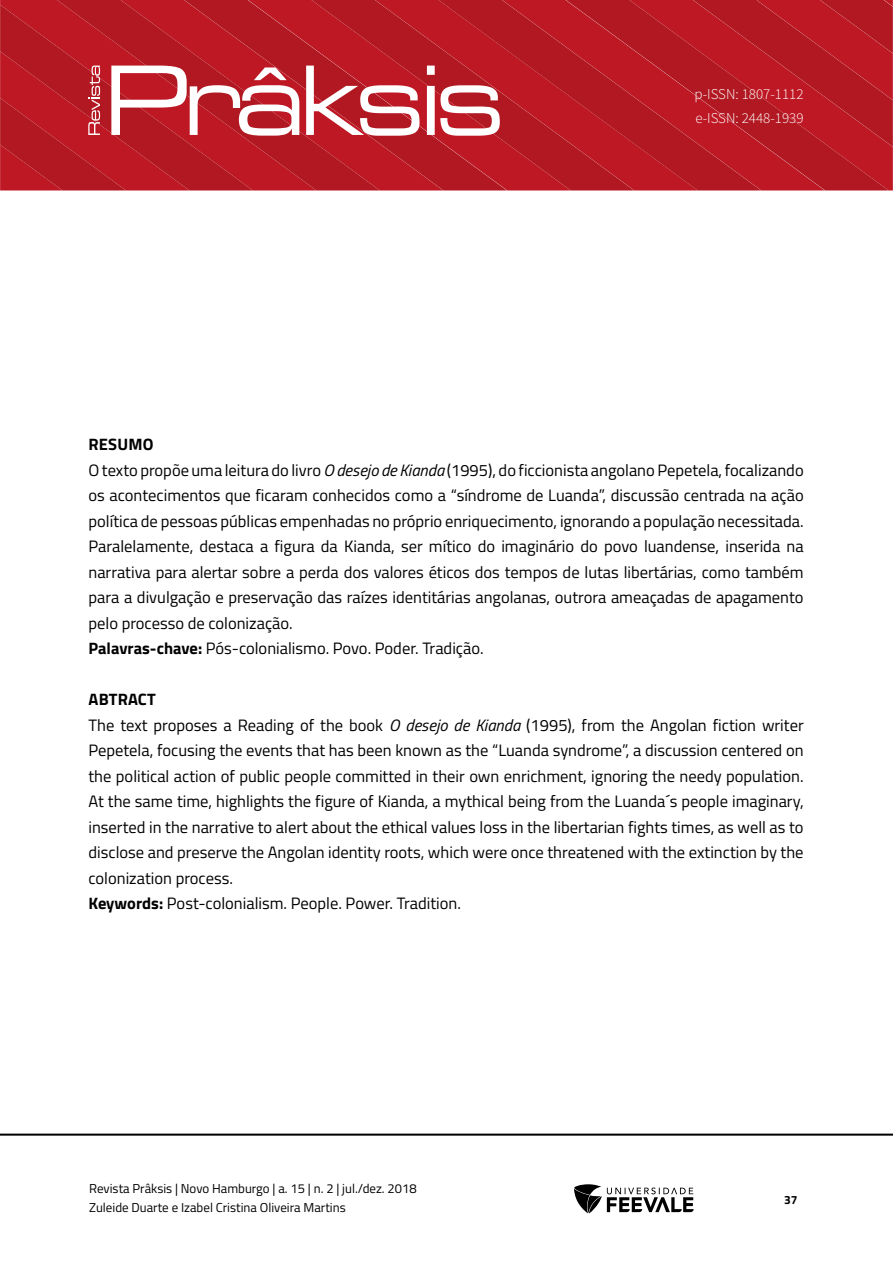
<style>
.page{position:relative;width:893px;height:1263px;background:#fff}
.page>*{position:absolute;margin:0;border:0;box-sizing:border-box;transform-origin:0 0}
.t1{font:16.5px/25.5px "Titillium Web";color:#000}
.t2{font:300 15px/24px "Source Sans Pro";color:#fff}
.t3{font:12.9px/19.4px "Titillium Web";color:#000}
.t4{font:700 12px "Titillium Web";color:#000}
.s1{font-weight:700}
.s2{font-style:italic}
</style>
<div class="page">
<svg style="left:0;top:5px;width:56px;height:46px;background:#b71923"></svg>
<svg style="left:56px;top:0;width:128px;height:51px;background:#b81823"></svg>
<svg style="left:184px;top:0;width:127px;height:51px;background:#b81923"></svg>
<svg style="left:311px;top:0;width:127px;height:51px;background:#b81923"></svg>
<svg style="left:438px;top:0;width:127px;height:190px;background:#b81923"></svg>
<svg style="left:565px;top:0;width:324px;height:190px;background:#b81923"></svg>
<svg style="left:692px;top:0;width:201px;height:147px;background:#b81923"></svg>
<hr style="left:0;top:1133px;width:893px;height:3px;background:#000">
<svg style="left:574px;top:1184px;width:120px;height:29px"></svg>
<svg style="left:0;top:51px;width:500px;height:139px;background:#c13740"></svg>
<p class="t2" style="left:694px;top:82px;width:111px">p-ISSN: 1807-1112 e-ISSN: 2448-1939</p>
<p class="t1" style="left:88px;top:431px;width:717px"><span class="s1">RESUMO<br></span>O texto propõe uma leitura do livro <span class="s2">O desejo de Kianda</span> (1995), do ficcionista angolano Pepetela, focalizando os acontecimentos que ficaram conhecidos como a “síndrome de Luanda”, discussão centrada na ação política de pessoas públicas empenhadas no próprio enriquecimento, ignorando a população necessitada.<br>Paralelamente, destaca a figura da Kianda, ser mítico do imaginário do povo luandense, inserida na narrativa para alertar sobre a perda dos valores éticos dos tempos de lutas libertárias, como também para a divulgação e preservação das raízes identitárias angolanas, outrora ameaçadas de apagamento pelo processo de colonização.<br><span class="s1">Palavras-chave:</span> Pós-colonialismo. Povo. Poder. Tradição.</p>
<p class="t1" style="left:88px;top:686px;width:717px"><span class="s1">ABTRACT<br></span>The text proposes a Reading of the book <span class="s2">O desejo de Kianda</span> (1995), from the Angolan fiction writer Pepetela, focusing the events that has been known as the “Luanda syndrome”, a discussion centered on the political action of public people committed in their own enrichment, ignoring the needy population.<br>At the same time, highlights the figure of Kianda, a mythical being from the Luanda´s people imaginary, inserted in the narrative to alert about the ethical values loss in the libertarian fights times, as well as to disclose and preserve the Angolan identity roots, which were once threatened with the extinction by the colonization process.<br><span class="s1">Keywords:</span> Post-colonialism. People. Power. Tradition.</p>
<p class="t3" style="left:89px;top:1178px;width:329px">Revista Prâksis | Novo Hamburgo | a. 15 | n. 2 | jul./dez. 2018<br>Zuleide Duarte e Izabel Cristina Oliveira Martins</p>
<p class="t4" style="left:784px;top:1190px;width:15px">37</p>
</div>
